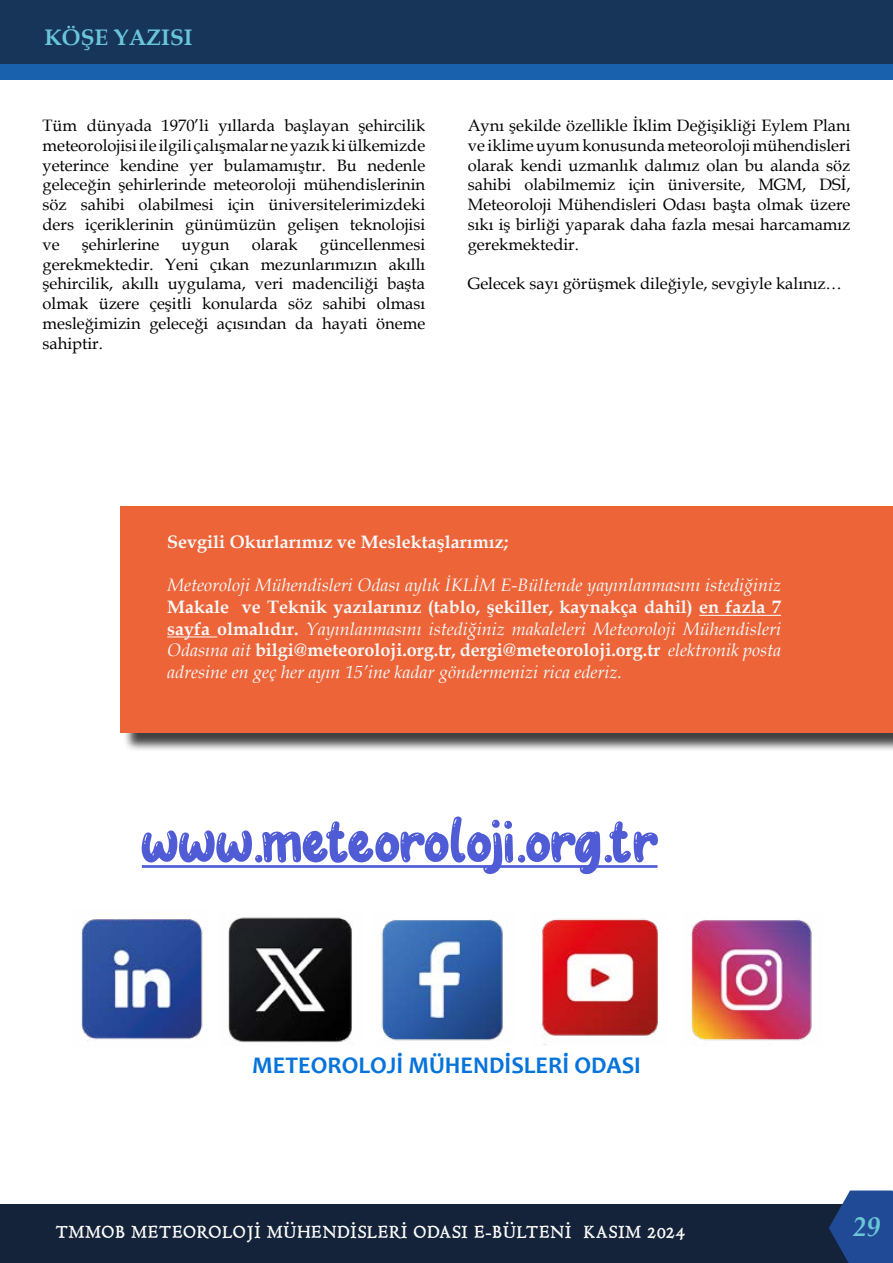
<style>
.page{position:relative;width:893px;height:1263px;background:#fff}
.page>*{position:absolute;margin:0;border:0;box-sizing:border-box;transform-origin:0 0}
.t1{font:54px "Draw me the Rainbow";color:#4f5cd6}
.t2{font:italic 700 27px "Book Antiqua";color:#6ac5d6}
.t3{font:700 24px "Candara";color:#0573da}
.t4{font:700 22.5px "Book Antiqua";color:#69c5da}
.t5{font:italic 18px/21.6px "Book Antiqua";color:#f7f8fa;text-align:justify}
.t6{font:18px "Hultog";letter-spacing:.06em;color:#fffefd}
.t7{font:700 18px "Book Antiqua";color:#f7f8fa}
.t8{font:16.5px/19.8px "Book Antiqua";color:#000;text-align:justify}
.s1{font-weight:700;font-style:normal}
</style>
<div class="page">
<div style="left:0;top:1204px;width:893px;height:59px;background:#14233a"></div>
<svg style="left:829px;top:1190px;width:64px;height:73px"></svg>
<div style="left:0;top:0;width:893px;height:80px;background:#1961ac"></div>
<div style="left:0;top:0;width:893px;height:64px;background:#173558"></div>
<img style="left:81px;top:919px;width:122px;height:122px">
<img style="left:541px;top:919px;width:118px;height:126px">
<img style="left:381px;top:919px;width:126px;height:122px">
<img style="left:228px;top:917px;width:125px;height:126px">
<img style="left:691px;top:920px;width:122px;height:121px">
<hr style="left:142px;top:865px;width:516px;height:3px;background:#4f5cd6">
<div style="left:123px;top:509px;width:770px;height:243px;background:#000;opacity:.75"></div>
<div style="left:120px;top:506px;width:773px;height:227px;background:#ec6437"></div>
<hr style="left:699px;top:615px;width:82px;height:1px;background:#f7f8fa">
<hr style="left:167px;top:636px;width:50px;height:1px;background:#f7f8fa">
<h3 class="t4" style="left:44px;top:22px;width:150px">KÖŞE YAZISI</h3>
<p class="t8" style="left:43px;top:115px;width:384px">Tüm dünyada 1970’li yıllarda başlayan şehircilik meteorolojisi ile ilgili çalışmalar ne yazık ki ülkemizde yeterince kendine yer bulamamıştır. Bu nedenle geleceğin şehirlerinde meteoroloji mühendislerinin söz sahibi olabilmesi için üniversitelerimizdeki ders içeriklerinin günümüzün gelişen teknolojisi ve</p>
<p class="t8" style="left:43px;top:234px;width:384px;text-indent:277px">güncellenmesi gerekmektedir. Yeni çıkan mezunlarımızın akıllı şehircilik, akıllı uygulama, veri madenciliği başta olmak üzere çeşitli konularda söz sahibi olması mesleğimizin geleceği açısından da hayati öneme sahiptir.</p>
<p class="t8" style="left:82px;top:234px;width:79px">şehirlerine</p>
<p class="t8" style="left:182px;top:234px;width:49px">uygun</p>
<p class="t8" style="left:252px;top:234px;width:48px">olarak</p>
<p class="t8" style="left:468px;top:115px;width:384px">Aynı şekilde özellikle İklim Değişikliği Eylem Planı ve iklime uyum konusunda meteoroloji mühendisleri olarak kendi uzmanlık dalımız olan bu alanda söz sahibi olabilmemiz için üniversite, MGM, DSİ, Meteoroloji Mühendisleri Odası başta olmak üzere sıkı iş birliği yaparak daha fazla mesai harcamamız gerekmektedir.</p>
<p class="t8" style="left:468px;top:274px;width:376px">Gelecek sayı görüşmek dileğiyle, sevgiyle kalınız…</p>
<p class="t7" style="left:167px;top:530px;width:342px">Sevgili Okurlarımız ve Meslektaşlarımız;</p>
<p class="t5" style="left:167px;top:574px;width:615px">Meteoroloji Mühendisleri Odası aylık İKLİM E-Bültende yayınlanmasını istediğiniz</p>
<p class="t5" style="left:167px;top:596px;width:615px"><span class="s1">Makale ve Teknik yazılarınız (tablo, şekiller, kaynakça dahil) en fazla 7 sayfa olmalıdır.</span> Yayınlanmasını istediğiniz makaleleri Meteoroloji Mühendisleri Odasına ait <span class="s1">bilgi@meteoroloji.org.tr, dergi@meteoroloji.org.tr</span> elektronik posta adresine en geç her ayın 15’ine kadar göndermenizi rica ederiz.</p>
<h1 class="t1" style="left:142px;top:802px;width:517px">www.meteoroloji.org.tr</h1>
<h3 class="t3" style="left:252px;top:1050px;width:390px">METEOROLOJİ MÜHENDİSLERİ ODASI</h3>
<p class="t6" style="left:56px;top:1221px;width:631px">TMMOB METEOROLOJİ MÜHENDİSLERİ ODASI E-BÜLTENİ KASIM 2024</p>
<h2 class="t2" style="left:853px;top:1208px;width:28px">29</h2>
</div>
